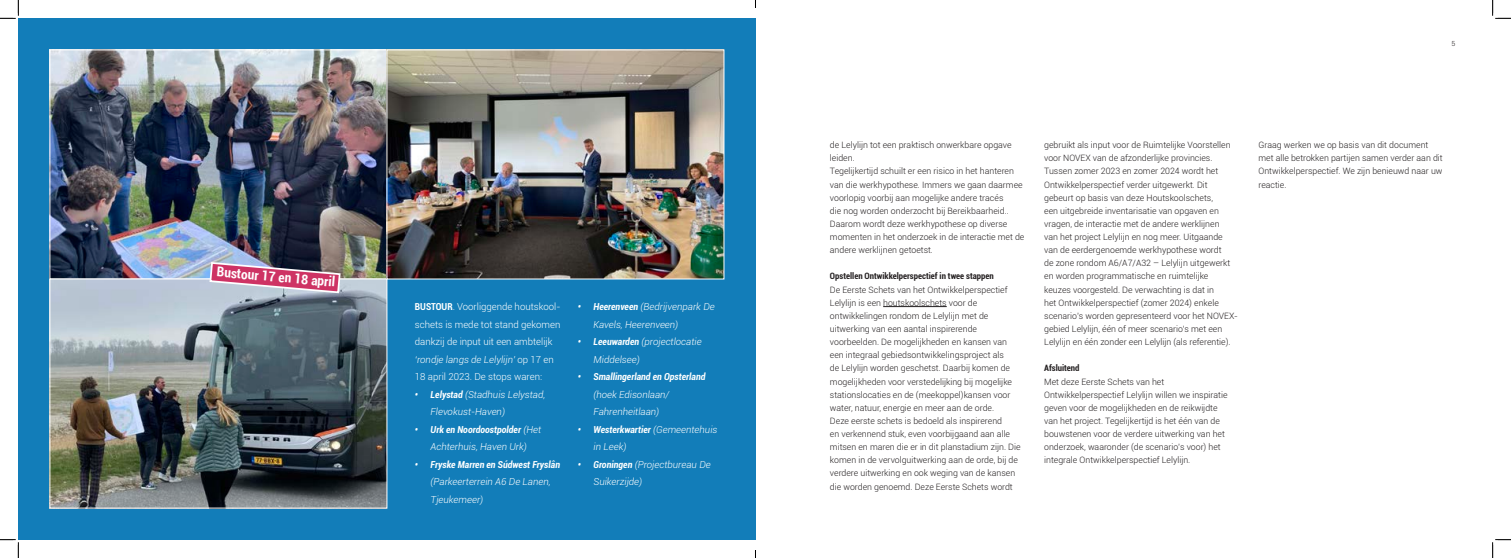
<style>
.page{position:relative;width:1511px;height:558px;background:#fff}
.page>*{position:absolute;margin:0;border:0;box-sizing:border-box;transform-origin:0 0}
.t1{font:700 condensed 13.47px "Roboto";color:#fff}
.t2{font:italic 300 9.62px/17.5px "Roboto";color:#fff}
.t3{font:300 9.62px/17.5px "Roboto";color:#fff}
.t4{font:300 8.75px/13.1px "Roboto";color:#231f20}
.t5{font:700 condensed 8.75px "Roboto";color:#231f20}
.t6{font:300 7px "Roboto";color:#231f20}
.s1{font-weight:700;font-stretch:condensed}
.s2{font-style:italic}
</style>
<div class="page">
<div style="left:18px;top:18px;width:737px;height:521px;background:#127db9"></div>
<hr style="left:883px;top:306px;width:63px;height:1px;background:#231f20">
<img style="left:51px;top:51px;width:671px;height:226px">
<div style="left:49px;top:49px;width:338px;height:230px;border:1px solid #fff"></div>
<div style="left:386px;top:49px;width:338px;height:230px;border:1px solid #fff"></div>
<img style="left:51px;top:280px;width:334px;height:226px">
<div style="left:49px;top:278px;width:338px;height:230px;border:1px solid #fff"></div>
<svg style="left:208px;top:261px;width:133px;height:33px;background:#b7718f"></svg>
<svg style="left:0;top:0;width:19px;height:19px"></svg>
<svg style="left:0;top:539px;width:19px;height:19px"></svg>
<svg style="left:1492px;top:0;width:18px;height:19px"></svg>
<svg style="left:1492px;top:539px;width:18px;height:19px"></svg>
<p class="t1" style="left:218px;top:262px;width:120px;rotate:5deg">Bustour 17 en 18 april</p>
<p class="t3" style="left:415px;top:297px;width:147px"><span class="s1">BUSTOUR</span>. Voorliggende houtskool&shy;schets is mede tot stand gekomen dankzij de input uit een ambtelijk <span class="s2">‘rondje langs de Lelylijn’</span> op 17 en 18 april 2023. De stops waren:</p>
<p class="t2" style="left:430px;top:385px;width:116px;text-indent:-16px"><span class="s1">• Lelystad</span> (Stadhuis Lelystad,<br>Flevokust-Haven)</p>
<p class="t2" style="left:415px;top:420px;width:128px;text-align:center"><span class="s1">• Urk en Noordoostpolder</span> (Het<br>Achterhuis, Haven Urk)</p>
<p class="t2" style="left:430px;top:455px;width:131px;text-indent:-16px"><span class="s1">• Fryske Marren en Súdwest Fryslân </span>(Parkeerterrein A6 De Lanen,<br>Tjeukemeer)</p>
<p class="t2" style="left:593px;top:297px;width:123px;text-indent:-16px"><span class="s1">• Heerenveen</span> (Bedrijvenpark De<br>Kavels, Heerenveen)</p>
<p class="t2" style="left:593px;top:332px;width:110px;text-indent:-16px"><span class="s1">• Leeuwarden</span> (projectlocatie<br>Middelsee)</p>
<p class="t2" style="left:593px;top:367px;width:113px;text-indent:-16px"><span class="s1">• Smallingerland en Opsterland </span>(hoek Edisonlaan/<br>Fahrenheitlaan)</p>
<p class="t2" style="left:593px;top:420px;width:125px;text-indent:-16px"><span class="s1">• Westerkwartier</span> (Gemeentehuis in Leek)</p>
<p class="t2" style="left:593px;top:455px;width:119px;text-indent:-16px"><span class="s1">• Groningen</span> (Projectbureau De<br>Suikerzijde)</p>
<p class="t6" style="left:1451px;top:38px;width:5px">5</p>
<p class="t4" style="left:829px;top:138px;width:183px">de Lelylijn tot een praktisch onwerkbare opgave leiden.</p>
<p class="t4" style="left:829px;top:164px;width:196px">Tegelijkertijd schuilt er een risico in het hanteren van die werkhypothese. Immers we gaan daarmee voorlopig voorbij aan mogelijke andere tracés<br>die nog worden onderzocht bij Bereikbaarheid..<br>Daarom wordt deze werkhypothese op diverse momenten in het onderzoek in de interactie met de andere werklijnen getoetst.</p>
<p class="t5" style="left:829px;top:270px;width:165px">Opstellen Ontwikkelperspectief in twee stappen</p>
<p class="t4" style="left:829px;top:282px;width:192px">De Eerste Schets van het Ontwikkelperspectief Lelylijn is een houtskoolschets voor de ontwikkelingen rondom de Lelylijn met de uitwerking van een aantal inspirerende voorbeelden. De mogelijkheden en kansen van een integraal gebiedsontwikkelingsproject als<br>de Lelylijn worden geschetst. Daarbij komen de mogelijkheden voor verstedelijking bij mogelijke stationslocaties en de (meekoppel)kansen voor water, natuur, energie en meer aan de orde.<br>Deze eerste schets is bedoeld als inspirerend<br>en verkennend stuk, even voorbijgaand aan alle mitsen en maren die er in dit planstadium zijn. Die komen in de vervolguitwerking aan de orde, bij de verdere uitwerking en ook weging van de kansen die worden genoemd. Deze Eerste Schets wordt</p>
<p class="t4" style="left:1044px;top:138px;width:188px">gebruikt als input voor de Ruimtelijke Voorstellen voor NOVEX van de afzonderlijke provincies.</p>
<p class="t4" style="left:1044px;top:164px;width:195px">Tussen zomer 2023 en zomer 2024 wordt het Ontwikkelperspectief verder uitgewerkt. Dit gebeurt op basis van deze Houtskoolschets,<br>een uitgebreide inventarisatie van opgaven en vragen, de interactie met de andere werklijnen<br>van het project Lelylijn en nog meer. Uitgaande van de eerdergenoemde werkhypothese wordt<br>de zone rondom A6/A7/A32 – Lelylijn uitgewerkt en worden programmatische en ruimtelijke<br>keuzes voorgesteld. De verwachting is dat in<br>het Ontwikkelperspectief (zomer 2024) enkele scenario’s worden gepresenteerd voor het NOVEX&shy;gebied Lelylijn, één of meer scenario’s met een Lelylijn en één zonder een Lelylijn (als referentie).</p>
<p class="t5" style="left:1044px;top:362px;width:37px">Afsluitend</p>
<p class="t4" style="left:1044px;top:374px;width:185px">Met deze Eerste Schets van het Ontwikkelperspectief Lelylijn willen we inspiratie geven voor de mogelijkheden en de reikwijdte van het project. Tegelijkertijd is het één van de bouwstenen voor de verdere uitwerking van het onderzoek, waaronder (de scenario’s voor) het integrale Ontwikkelperspectief Lelylijn.</p>
<p class="t4" style="left:1258px;top:138px;width:186px">Graag werken we op basis van dit document met alle betrokken partijen samen verder aan dit Ontwikkelperspectief. We zijn benieuwd naar uw reactie.</p>
</div>
